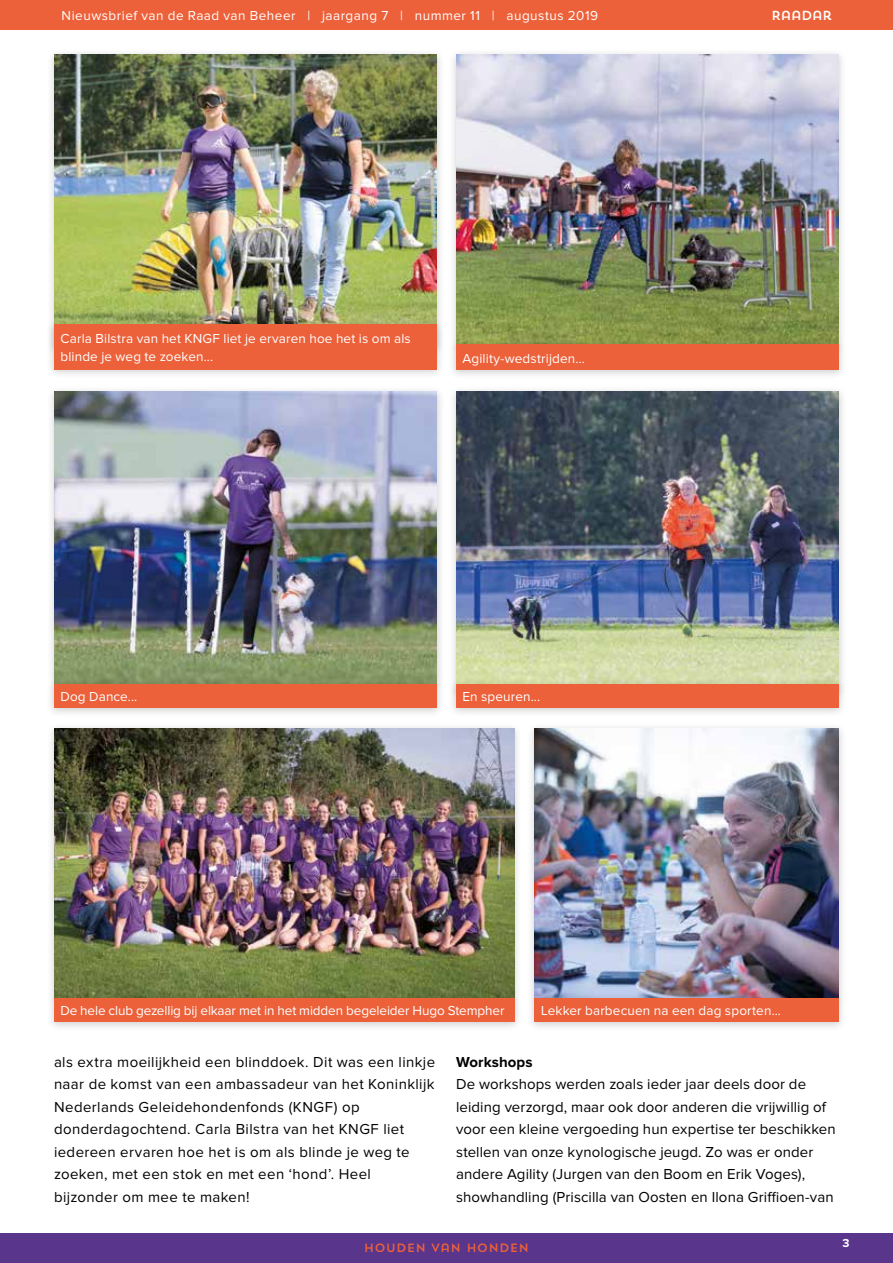
<style>
.page{position:relative;width:893px;height:1263px;background:#fff}
.page>*{position:absolute;margin:0;border:0;box-sizing:border-box;transform-origin:0 0}
.t1{font:15px/22.5px "Proxima Nova";letter-spacing:.015em;color:#000}
.t2{font:700 15px "Proxima Nova";letter-spacing:.005em;color:#000}
.t3{font:13.5px/18.8px "Proxima Nova";letter-spacing:.01em;color:#fff}
.t4{font:13.5px "Proxima Nova";letter-spacing:-.01em;color:#fff}
.t5{font:13.5px "Proxima Nova";letter-spacing:.035em;color:#fff}
.t6{font:13.05px "Trend Sans One";letter-spacing:-.07em;color:#fff}
.t7{font:12px "Trend Sans One";color:#ec613a}
.t8{font:700 12px "Proxima Nova";color:#fff}
</style>
<div class="page">
<div style="left:0;top:1233px;width:893px;height:30px;background:#59358c"></div>
<div style="left:0;top:0;width:893px;height:30px;background:#ec613a"></div>
<div style="left:46px;top:48px;width:399px;height:309px;background:#000;opacity:.2"></div>
<img style="left:54px;top:54px;width:383px;height:264px">
<div style="left:46px;top:318px;width:399px;height:61px;background:#000;opacity:.2"></div>
<div style="left:54px;top:324px;width:383px;height:45px;background:#ec613a"></div>
<div style="left:448px;top:48px;width:399px;height:309px;background:#000;opacity:.2"></div>
<img style="left:457px;top:54px;width:382px;height:284px">
<div style="left:448px;top:338px;width:399px;height:42px;background:#000;opacity:.2"></div>
<div style="left:456px;top:344px;width:383px;height:26px;background:#ec613a"></div>
<div style="left:46px;top:722px;width:477px;height:287px;background:#000;opacity:.2"></div>
<img style="left:54px;top:728px;width:460px;height:264px">
<div style="left:46px;top:992px;width:477px;height:40px;background:#000;opacity:.2"></div>
<div style="left:54px;top:998px;width:460px;height:24px;background:#ec613a"></div>
<div style="left:526px;top:722px;width:321px;height:287px;background:#000;opacity:.2"></div>
<img style="left:535px;top:728px;width:304px;height:264px">
<div style="left:527px;top:992px;width:320px;height:40px;background:#000;opacity:.2"></div>
<div style="left:535px;top:998px;width:304px;height:24px;background:#ec613a"></div>
<div style="left:46px;top:385px;width:399px;height:310px;background:#000;opacity:.2"></div>
<img style="left:54px;top:392px;width:383px;height:286px">
<div style="left:46px;top:678px;width:399px;height:40px;background:#000;opacity:.2"></div>
<div style="left:54px;top:684px;width:383px;height:23px;background:#ec613a"></div>
<div style="left:448px;top:385px;width:399px;height:316px;background:#000;opacity:.2"></div>
<img style="left:456px;top:392px;width:383px;height:286px">
<div style="left:448px;top:678px;width:399px;height:40px;background:#000;opacity:.2"></div>
<div style="left:456px;top:684px;width:383px;height:24px;background:#ec613a"></div>
<p class="t5" style="left:62px;top:9px;width:538px">Nieuwsbrief van de Raad van Beheer | jaargang 7 | nummer 11 | augustus 2019</p>
<p class="t6" style="left:771px;top:7px;width:63px">RAADAR</p>
<p class="t3" style="left:60px;top:329px;width:352px">Carla Bilstra van het KNGF liet je ervaren hoe het is om als blinde je weg te zoeken...</p>
<p class="t3" style="left:462px;top:349px;width:124px">Agility-wedstrijden...</p>
<p class="t3" style="left:60px;top:688px;width:78px">Dog Dance...</p>
<p class="t3" style="left:462px;top:688px;width:79px">En speuren...</p>
<p class="t4" style="left:60px;top:1005px;width:446px">De hele club gezellig bij elkaar met in het midden begeleider Hugo Stempher</p>
<p class="t3" style="left:541px;top:1002px;width:241px">Lekker barbecuen na een dag sporten...</p>
<p class="t1" style="left:54px;top:1051px;width:383px">als extra moeilijkheid een blinddoek. Dit was een linkje naar de komst van een ambassadeur van het Koninklijk Nederlands Geleidehondenfonds (KNGF) op donderdagochtend. Carla Bilstra van het KNGF liet iedereen ervaren hoe het is om als blinde je weg te zoeken, met een stok en met een ‘hond’. Heel bijzonder om mee te maken!</p>
<p class="t2" style="left:456px;top:1055px;width:78px">Workshops</p>
<p class="t1" style="left:456px;top:1073px;width:381px">De workshops werden zoals ieder jaar deels door de leiding verzorgd, maar ook door anderen die vrijwillig of voor een kleine vergoeding hun expertise ter beschikken stellen van onze kynologische jeugd. Zo was er onder andere Agility (Jurgen van den Boom en Erik Voges), showhandling (Priscilla van Oosten en Ilona Griffioen-van</p>
<p class="t7" style="left:364px;top:1240px;width:167px">HOUDEN VAN HONDEN</p>
<p class="t8" style="left:842px;top:1237px;width:9px">3</p>
</div>
